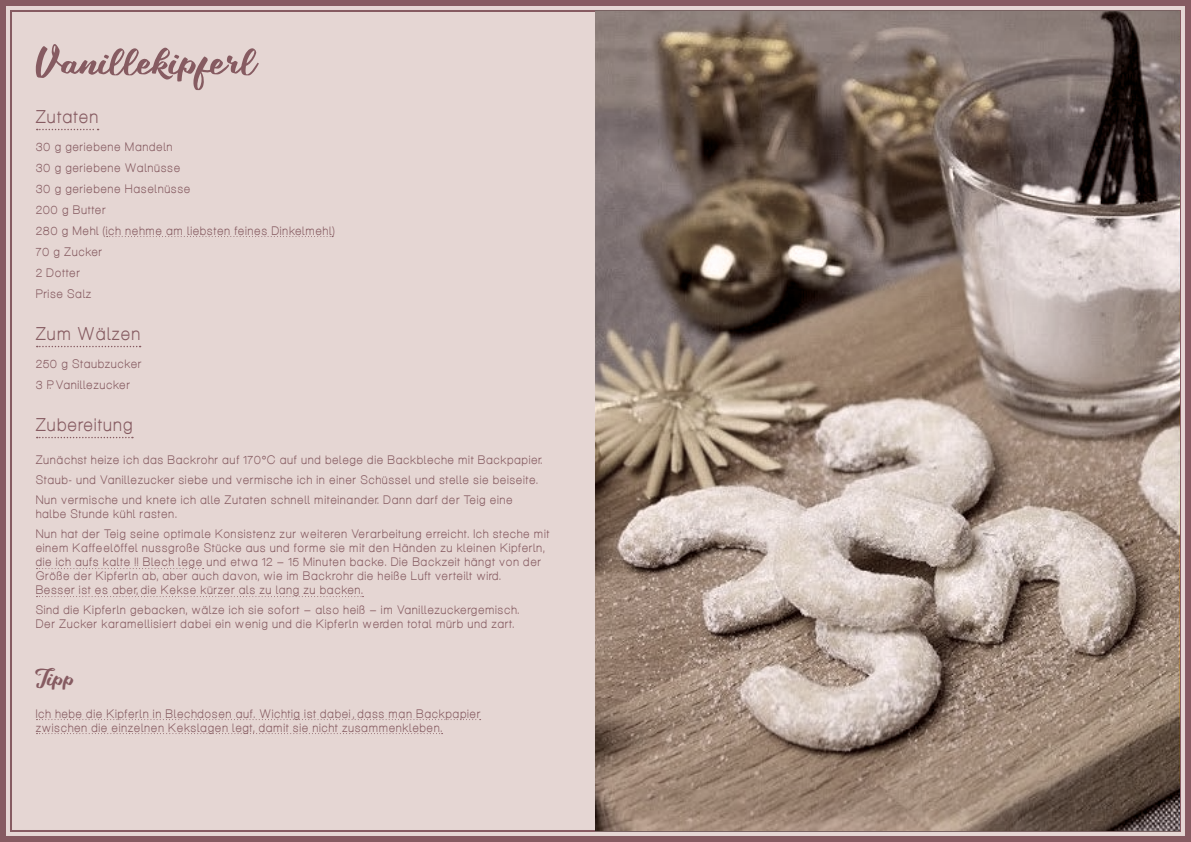
<style>
.page{position:relative;width:1191px;height:842px;background:#e5d6d3}
.page>*{position:absolute;margin:0;border:0;box-sizing:border-box;transform-origin:0 0}
.t1{font:50px "Takashi Minta";color:#865b61}
.t2{font:29px "Takashi Minta";color:#865b61}
.t3{font:18px "Aliquam";letter-spacing:.09em;color:#865b61}
.t4{font:12px/21px "Aliquam";letter-spacing:.09em;color:#865b61}
</style>
<div class="page">
<svg style="left:595px;top:6px;width:584px;height:830px;background:#96857a"></svg>
<svg style="left:37px;top:129px;width:62px;height:1px"></svg>
<svg style="left:107px;top:236px;width:226px;height:1px"></svg>
<svg style="left:37px;top:346px;width:104px;height:1px"></svg>
<svg style="left:37px;top:437px;width:96px;height:1px"></svg>
<svg style="left:36px;top:568px;width:168px;height:1px"></svg>
<svg style="left:36px;top:596px;width:327px;height:1px"></svg>
<svg style="left:36px;top:719px;width:445px;height:1px"></svg>
<svg style="left:36px;top:733px;width:406px;height:1px"></svg>
<h1 class="t1" style="left:36px;top:42px;width:222px">Vanillekipferl</h1>
<h3 class="t3" style="left:36px;top:106px;width:64px">Zutaten</h3>
<p class="t4" style="left:36px;top:135px;width:300px">30 g geriebene Mandeln<br>30 g geriebene Walnüsse<br>30 g geriebene Haselnüsse<br>200 g Butter<br>280 g Mehl (ich nehme am liebsten feines Dinkelmehl)<br>70 g Zucker<br>2 Dotter<br>Prise Salz</p>
<h3 class="t3" style="left:36px;top:323px;width:106px">Zum Wälzen</h3>
<p class="t4" style="left:36px;top:352px;width:107px">250 g Staubzucker<br>3 P. Vanillezucker</p>
<h3 class="t3" style="left:36px;top:414px;width:98px">Zubereitung</h3>
<p class="t4" style="left:36px;top:449px;width:507px;line-height:20px">Zunächst heize ich das Backrohr auf 170°C auf und belege die Backbleche mit Backpapier.<br>Staub- und Vanillezucker siebe und vermische ich in einer Schüssel und stelle sie beiseite.<br>Nun vermische und knete ich alle Zutaten schnell miteinander. Dann darf der Teig eine</p>
<p class="t4" style="left:36px;top:503px;width:515px;line-height:20px">halbe Stunde kühl rasten.<br>Nun hat der Teig seine optimale Konsistenz zur weiteren Verarbeitung erreicht. Ich steche mit</p>
<p class="t4" style="left:36px;top:540px;width:510px;line-height:14px">einem Kaffeelöffel nussgroße Stücke aus und forme sie mit den Händen zu kleinen Kipferln, die ich aufs kalte !! Blech lege und etwa 12 – 15 Minuten backe. Die Backzeit hängt von der Größe der Kipferln ab, aber auch davon, wie im Backrohr die heiße Luft verteilt wird.<br>Besser ist es aber, die Kekse kürzer als zu lang zu backen.</p>
<p class="t4" style="left:36px;top:602px;width:485px;line-height:14px">Sind die Kipferln gebacken, wälze ich sie sofort – also heiß – im Vanillezuckergemisch.<br>Der Zucker karamellisiert dabei ein wenig und die Kipferln werden total mürb und zart.</p>
<h2 class="t2" style="left:36px;top:666px;width:41px">Tipp</h2>
<p class="t4" style="left:36px;top:706px;width:446px;line-height:14px">Ich hebe die Kipferln in Blechdosen auf. Wichtig ist dabei , dass man Backpapier zwischen die einzelnen Kekslagen legt, damit sie nicht zusammenkleben.</p>
</div>
